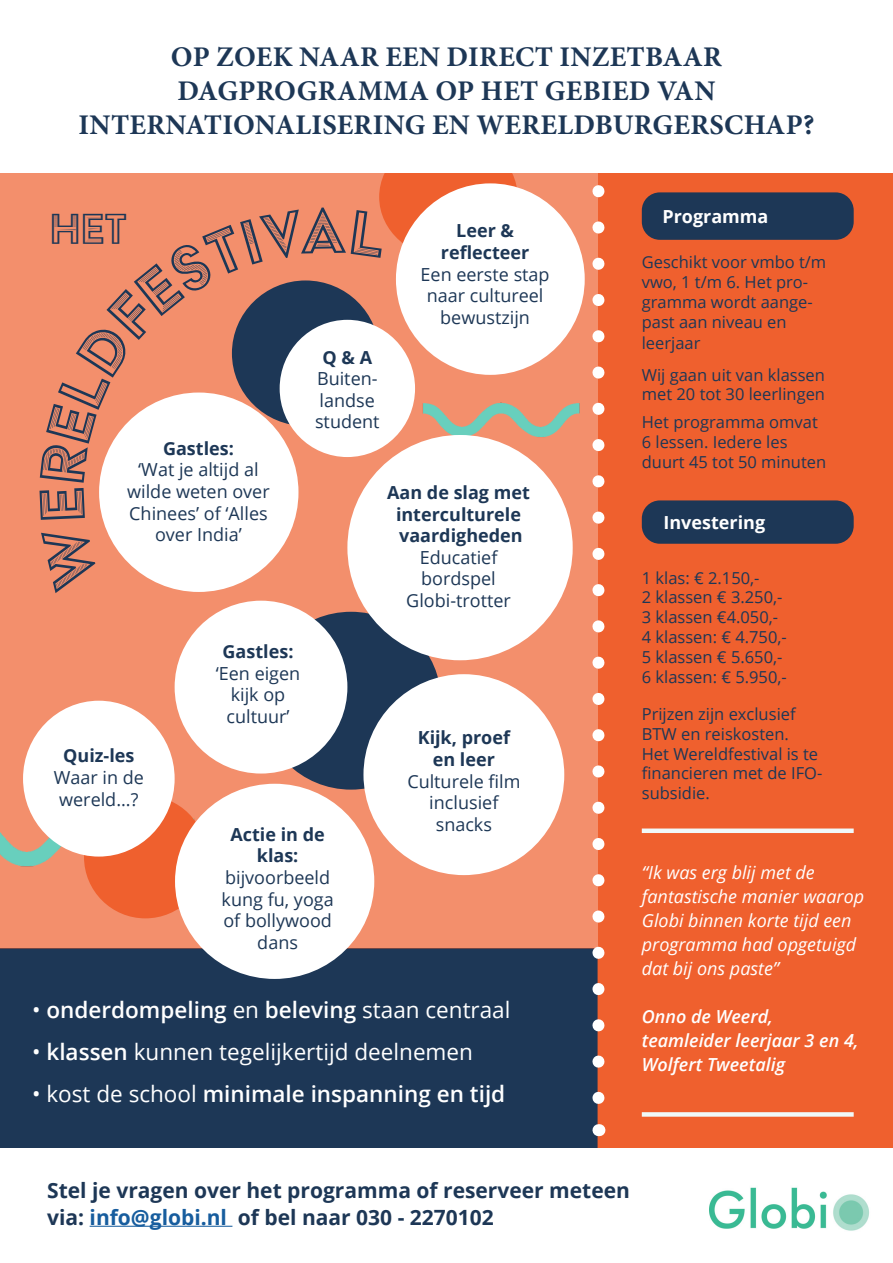
<style>
.page{position:relative;width:893px;height:1263px;background:#ef602e}
.page>*{position:absolute;margin:0;border:0;box-sizing:border-box;transform-origin:0 0}
.t1{font:49.5px "Acier Text Gris";color:#1d3756}
.t2{font:700 28.5px/34.2px "Minion Pro";letter-spacing:.01em;color:#1d3756;text-align:center}
.t3{font:600 22.5px "Open Sans";color:#fff}
.t4{font:22.5px "Open Sans";color:#fff}
.t5{font:700 21px/27px "Open Sans";color:#1d3756}
.t6{font:18px/21.6px "Open Sans";color:#1d3756;text-align:center}
.t7{font:700 18px/21.6px "Open Sans";color:#1d3756;text-align:center}
.t8{font:italic 18px/24px "Open Sans";color:#fff}
.t9{font:italic 600 18px/24px "Open Sans";color:#fff}
.t10{font:700 18px "Open Sans";color:#fff}
.t11{font:16.5px/19.8px "Open Sans";color:#1d3756}
.s1{font-weight:700}
.s2{font-weight:400}
.s3{font-weight:600}
.s4{color:#175d9e}
</style>
<div class="page">
<div style="left:0;top:948px;width:598px;height:200px;background:#1d3756"></div>
<svg style="left:592px;top:191px;width:12px;height:921px"></svg>
<svg style="left:598px;top:1124px;width:1px;height:12px"></svg>
<img style="left:0;top:948px;width:206px;height:14px">
<div style="left:0;top:172px;width:598px;height:776px;background:#f38f6c"></div>
<div style="left:261px;top:612px;width:180px;height:178px;background:#1d3756;border-radius:50%"></div>
<div style="left:642px;top:192px;width:212px;height:48px;background:#1d3756;border-radius:18px"></div>
<div style="left:642px;top:500px;width:212px;height:44px;background:#1d3756;border-radius:18px"></div>
<div style="left:84px;top:796px;width:123px;height:122px;background:#ef602e;border-radius:50%"></div>
<div style="left:379px;top:135px;width:139px;height:123px;background:#ef602e;border-radius:50%"></div>
<div style="left:175px;top:601px;width:172px;height:172px;background:#fff;border-radius:50%"></div>
<div style="left:23px;top:701px;width:152px;height:155px;background:#fff;border-radius:50%"></div>
<div style="left:280px;top:320px;width:135px;height:137px;background:#fff;border-radius:50%"></div>
<div style="left:347px;top:435px;width:226px;height:225px;background:#fff;border-radius:50%"></div>
<div style="left:0;top:1148px;width:893px;height:115px;background:#fff"></div>
<div style="left:0;top:0;width:893px;height:173px;background:#fff"></div>
<div style="left:363px;top:674px;width:201px;height:201px;background:#fff;border-radius:50%"></div>
<img style="left:709px;top:1187px;width:160px;height:44px">
<hr style="left:90px;top:1226px;width:142px;height:1px;background:#175d9e">
<div style="left:396px;top:183px;width:189px;height:192px;background:#fff;border-radius:50%"></div>
<div style="left:175px;top:784px;width:199px;height:195px;background:#fff;border-radius:50%"></div>
<div style="left:642px;top:828px;width:212px;height:5px;background:#f0f9f9"></div>
<div style="left:642px;top:1112px;width:212px;height:5px;background:#f0f9f9"></div>
<svg style="left:99px;top:207px;width:287px;height:386px"></svg>
<p class="t2" style="left:79px;top:39px;width:737px">OP ZOEK NAAR EEN DIRECT INZETBAAR<br>DAGPROGRAMMA OP HET GEBIED VAN<br>INTERNATIONALISERING EN WERELDBURGERSCHAP?</p>
<p class="t10" style="left:662px;top:204px;width:108px">Programma</p>
<p class="t1" style="left:50px;top:203px;width:79px">HET</p>
<p class="t7" style="left:456px;top:220px;width:59px">Leer &amp;</p>
<p class="t7" style="left:441px;top:241px;width:90px">reflecteer</p>
<p class="t6" style="left:421px;top:263px;width:131px">Een eerste stap naar cultureel bewustzijn</p>
<p class="t11" style="left:642px;top:252px;width:186px">Geschikt voor vmbo t/m vwo, 1 t/m 6. Het pro&shy;gramma wordt aange&shy;past aan niveau en</p>
<p class="t11" style="left:642px;top:333px;width:60px">leerjaar</p>
<p class="t6" style="left:315px;top:346px;width:66px"><span class="s1">Q &amp; A<br></span>Buiten&shy;landse student</p>
<p class="t11" style="left:642px;top:364px;width:185px">Wij gaan uit van klassen met 20 tot 30 leerlingen</p>
<p class="t11" style="left:642px;top:412px;width:186px">Het programma omvat<br>6 lessen. Iedere les duurt 45 tot 50 minuten</p>
<p class="t7" style="left:163px;top:437px;width:72px">Gastles:</p>
<p class="t6" style="left:127px;top:459px;width:144px">‘Wat je altijd al wilde weten over<br>Chinees’ of ‘Alles over India’</p>
<p class="t7" style="left:387px;top:481px;width:144px">Aan de slag met</p>
<p class="t7" style="left:396px;top:503px;width:127px">interculturele</p>
<p class="t7" style="left:399px;top:524px;width:125px">vaardigheden</p>
<p class="t6" style="left:420px;top:546px;width:79px">Educatief</p>
<p class="t6" style="left:421px;top:568px;width:76px">bordspel</p>
<p class="t6" style="left:406px;top:589px;width:106px">Globi-trotter</p>
<p class="t10" style="left:663px;top:510px;width:103px">Investering</p>
<p class="t11" style="left:642px;top:567px;width:119px">1 klas: € 2.150,-</p>
<p class="t11" style="left:642px;top:587px;width:142px">2 klassen € 3.250,-</p>
<p class="t11" style="left:642px;top:607px;width:138px">3 klassen €4.050,-</p>
<p class="t11" style="left:642px;top:627px;width:147px">4 klassen: € 4.750,-</p>
<p class="t11" style="left:642px;top:646px;width:142px">5 klassen € 5.650,-</p>
<p class="t11" style="left:642px;top:666px;width:147px">6 klassen: € 5.950,-</p>
<p class="t7" style="left:223px;top:640px;width:72px">Gastles:</p>
<p class="t6" style="left:216px;top:662px;width:86px">‘Een eigen</p>
<p class="t6" style="left:231px;top:683px;width:56px">kijk op</p>
<p class="t6" style="left:227px;top:705px;width:65px">cultuur’</p>
<p class="t11" style="left:642px;top:704px;width:182px">Prijzen zijn exclusief<br>BTW en reiskosten.<br>Het Wereldfestival is te financieren met de IFO&shy;subsidie.</p>
<p class="t7" style="left:418px;top:727px;width:94px">Kijk, proef en leer</p>
<p class="t6" style="left:407px;top:770px;width:115px">Culturele film</p>
<p class="t6" style="left:429px;top:791px;width:71px">inclusief snacks</p>
<p class="t7" style="left:63px;top:744px;width:73px">Quiz-les</p>
<p class="t6" style="left:54px;top:766px;width:92px">Waar in de wereld...?</p>
<p class="t7" style="left:230px;top:823px;width:96px">Actie in de klas:</p>
<p class="t6" style="left:222px;top:866px;width:114px">bijvoorbeeld kung fu, yoga of bollywood dans</p>
<p class="t8" style="left:642px;top:860px;width:224px">“Ik was erg blij met de fantastische manier waarop<br>Globi binnen korte tijd een programma had opgetuigd dat bij ons paste”</p>
<p class="t9" style="left:642px;top:1004px;width:133px">Onno de Weerd,</p>
<p class="t9" style="left:642px;top:1028px;width:218px">teamleider leerjaar 3 en 4,<br>Wolfert Tweetalig</p>
<p class="t3" style="left:32px;top:994px;width:480px"><span class="s2">•</span> onderdompeling <span class="s2">en</span> beleving <span class="s2">staan centraal</span></p>
<p class="t4" style="left:32px;top:1036px;width:442px">• <span class="s3">klassen</span> kunnen tegelijkertijd deelnemen</p>
<p class="t3" style="left:32px;top:1078px;width:475px"><span class="s2">• kost de school</span> minimale inspanning en tijd</p>
<p class="t5" style="left:47px;top:1176px;width:584px">Stel je vragen over het programma of reserveer meteen via: <span class="s4">info@globi.nl</span> of bel naar 030 - 2270102</p>
</div>
